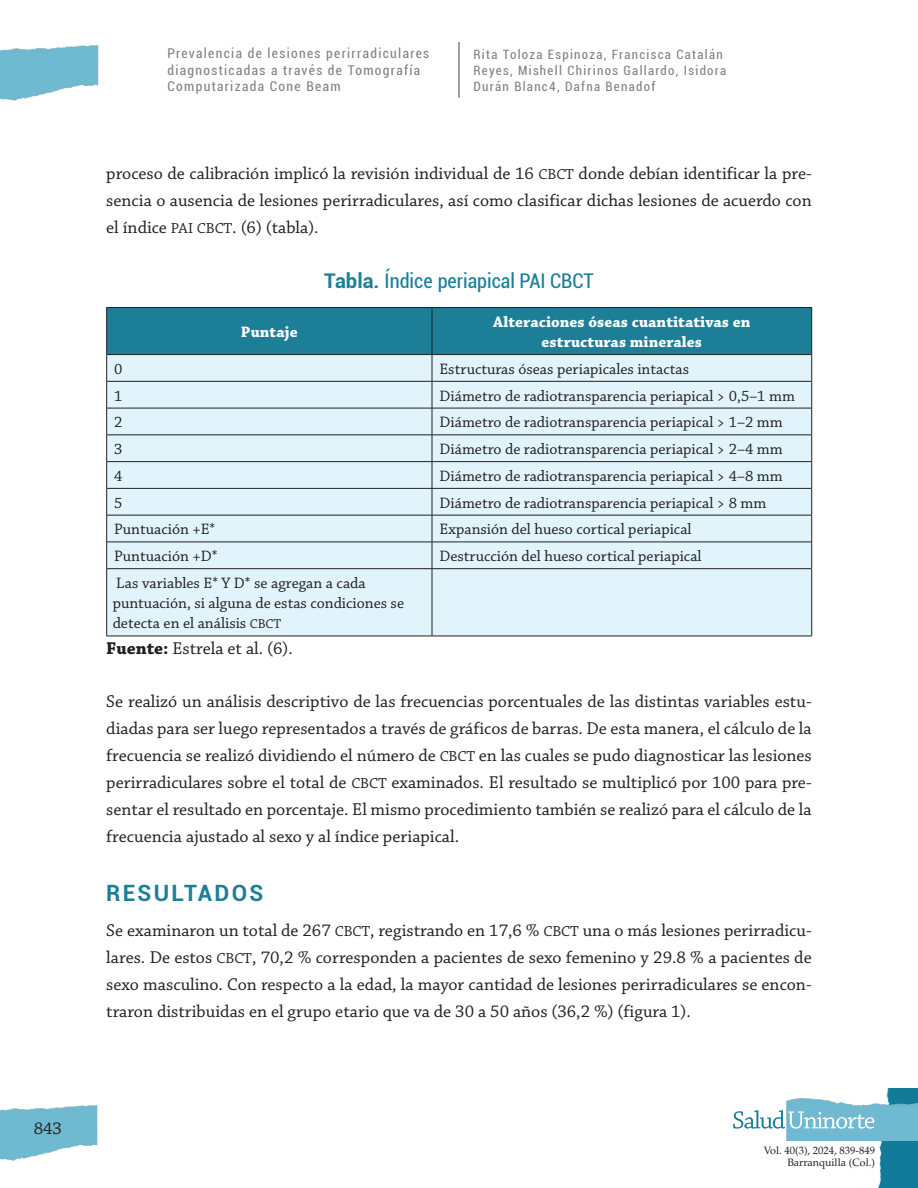
<style>
.page{position:relative;width:918px;height:1188px;background:#fff}
.page>*{position:absolute;margin:0;border:0;box-sizing:border-box;transform-origin:0 0}
.Titulo_1{font:700 22.5px "Roboto";letter-spacing:.1em;color:#1d7e98}
.Titulo_Tabla{font:condensed 20.25px "Roboto";color:#1d7e98}
.Parrafo{font:18px/27px "Chaparral Pro";color:#231f20;text-align:justify}
.Fuente{font:18px "Chaparral Pro";color:#231f20}
.Dato_centrado{font:15.9px/20.2px "Chaparral Pro";color:#231f20}
.Campo{font:700 15.9px "Chaparral Pro";letter-spacing:.005em;color:#fff}
.t1{font:condensed 13.5px/16.5px "Roboto";letter-spacing:.1em;color:#808285}
.t2{font:condensed 12.9px/15.9px "Roboto";letter-spacing:.1em;color:#808285}
.t3{font:10.65px/12.8px "Palatino LT Std";color:#231f20;text-align:right}
.s1{font-size:15.3px}
.s2{font-weight:700;font-stretch:normal}
.s3{font-size:13.5px}
.s4{font-weight:700}
</style>
<div class="page">
<img style="left:0;top:1105px;width:98px;height:56px">
<img style="left:0;top:45px;width:99px;height:56px">
<img style="left:878px;top:1088px;width:40px;height:100px">
<img style="left:787px;top:1097px;width:131px;height:44px">
<svg style="left:733px;top:1110px;width:141px;height:19px"></svg>
<hr style="left:458px;top:42px;width:2px;height:56px;background:#808285">
<div style="left:107px;top:569px;width:704px;height:67px;background:#e1f4fc"></div>
<hr style="left:106px;top:307px;width:326px;height:1px;background:#231f20">
<hr style="left:432px;top:307px;width:380px;height:1px;background:#231f20">
<hr style="left:106px;top:569px;width:1px;height:67px;background:#231f20">
<hr style="left:811px;top:569px;width:1px;height:67px;background:#231f20">
<hr style="left:106px;top:636px;width:326px;height:1px;background:#231f20">
<hr style="left:432px;top:636px;width:380px;height:1px;background:#231f20">
<svg style="left:106px;top:308px;width:706px;height:261px;background:#b7d7e2"></svg>
<hr style="left:107px;top:568px;width:325px;height:1px;background:#231f20">
<hr style="left:432px;top:568px;width:379px;height:1px;background:#231f20">
<hr style="left:432px;top:569px;width:1px;height:67px;background:#231f20">
<p class="Parrafo" style="left:34px;top:1115px;width:30px">843</p>
<p class="t1" style="left:167px;top:45px;width:263px">Prevalencia de lesiones perirradiculares diagnosticadas a través de Tomografía<br>Computarizada Cone Beam</p>
<p class="t2" style="left:474px;top:46px;width:254px">Rita Toloza Espinoza, Francisca Catalán<br>Reyes, Mishell Chirinos Gallardo, Isidora<br>Durán Blanc4, Dafna Benadof</p>
<p class="Parrafo" style="left:106px;top:161px;width:707px">proceso de calibración implicó la revisión individual de 16 <span class="s1">CBCT</span> donde debían identificar la pre&shy;sencia o ausencia de lesiones perirradiculares, así como clasificar dichas lesiones de acuerdo con el índice <span class="s1">PAI CBCT</span>. (6) (tabla).</p>
<p class="Titulo_Tabla" style="left:324px;top:267px;width:271px"><span class="s2">Tabla.</span> Índice periapical PAI CBCT</p>
<p class="Campo" style="left:241px;top:323px;width:58px">Puntaje</p>
<p class="Campo" style="left:493px;top:312px;width:259px">Alteraciones óseas cuantitativas en</p>
<p class="Campo" style="left:542px;top:333px;width:162px">estructuras minerales</p>
<p class="Dato_centrado" style="left:114px;top:359px;width:10px">0</p>
<p class="Dato_centrado" style="left:440px;top:359px;width:251px">Estructuras óseas periapicales intactas</p>
<p class="Dato_centrado" style="left:114px;top:386px;width:10px">1</p>
<p class="Dato_centrado" style="left:440px;top:386px;width:357px">Diámetro de radiotransparencia periapical &gt; 0,5–1 mm</p>
<p class="Dato_centrado" style="left:114px;top:413px;width:10px">2</p>
<p class="Dato_centrado" style="left:440px;top:413px;width:345px">Diámetro de radiotransparencia periapical &gt; 1–2 mm</p>
<p class="Dato_centrado" style="left:114px;top:440px;width:10px">3</p>
<p class="Dato_centrado" style="left:440px;top:440px;width:345px">Diámetro de radiotransparencia periapical &gt; 2–4 mm</p>
<p class="Dato_centrado" style="left:114px;top:466px;width:10px">4</p>
<p class="Dato_centrado" style="left:440px;top:466px;width:345px">Diámetro de radiotransparencia periapical &gt; 4–8 mm</p>
<p class="Dato_centrado" style="left:114px;top:493px;width:10px">5</p>
<p class="Dato_centrado" style="left:440px;top:493px;width:328px">Diámetro de radiotransparencia periapical &gt; 8 mm</p>
<p class="Dato_centrado" style="left:114px;top:520px;width:103px">Puntuación +E*</p>
<p class="Dato_centrado" style="left:440px;top:520px;width:254px">Expansión del hueso cortical periapical</p>
<p class="Dato_centrado" style="left:114px;top:547px;width:105px">Puntuación +D*</p>
<p class="Dato_centrado" style="left:440px;top:547px;width:264px">Destrucción del hueso cortical periapical</p>
<p class="Dato_centrado" style="left:113px;top:573px;width:293px">Las variables E* Y D* se agregan a cada puntuación, si alguna de estas condiciones se detecta en el análisis <span class="s3">CBCT</span></p>
<p class="Fuente" style="left:106px;top:638px;width:188px"><span class="s4">Fuente:</span> Estrela et al. (6).</p>
<p class="Parrafo" style="left:106px;top:688px;width:707px">Se realizó un análisis descriptivo de las frecuencias porcentuales de las distintas variables estu&shy;diadas para ser luego representados a través de gráficos de barras. De esta manera, el cálculo de la frecuencia se realizó dividiendo el número de <span class="s1">CBCT</span> en las cuales se pudo diagnosticar las lesiones perirradiculares sobre el total de <span class="s1">CBCT</span> examinados. El resultado se multiplicó por 100 para pre&shy;sentar el resultado en porcentaje. El mismo procedimiento también se realizó para el cálculo de la frecuencia ajustado al sexo y al índice periapical.</p>
<h1 class="Titulo_1" style="left:106px;top:877px;width:159px">RESULTADOS</h1>
<p class="Parrafo" style="left:106px;top:918px;width:707px">Se examinaron un total de 267 <span class="s1">CBCT</span>, registrando en 17,6 % <span class="s1">CBCT</span> una o más lesiones perirradicu&shy;lares. De estos <span class="s1">CBCT</span>, 70,2 % corresponden a pacientes de sexo femenino y 29.8 % a pacientes de sexo masculino. Con respecto a la edad, la mayor cantidad de lesiones perirradiculares se encon&shy;traron distribuidas en el grupo etario que va de 30 a 50 años (36,2 %) (figura 1).</p>
<p class="t3" style="left:764px;top:1144px;width:113px">Vol. 40(3), 2024, 839-849<br>Barranquilla (Col.)</p>
</div>
